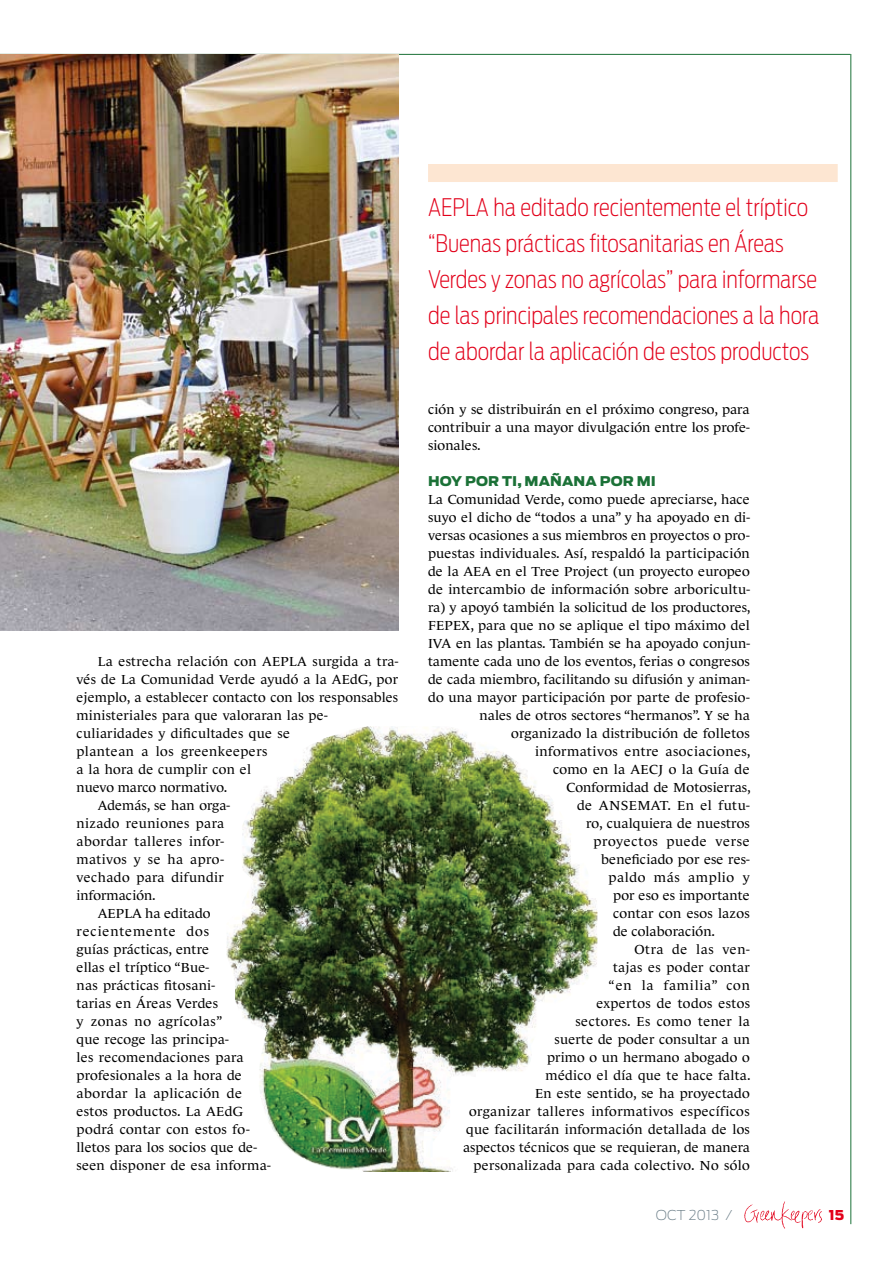
<style>
.page{position:relative;width:893px;height:1263px;background:#fff}
.page>*{position:absolute;margin:0;border:0;box-sizing:border-box;transform-origin:0 0}
.t1{font:200 24px/36px "Antenna Cond";color:#e2001a}
.t2{font:200 13.5px "Antenna";color:#697c86}
.t3{font:900 13.5px "Antenna";color:#e2001a}
.t4{font:13.35px/18px "Le Monde Journal";letter-spacing:.015em;color:#000;text-align:justify;scale:1.05 1}
.t5{font:13.35px "Le Monde Journal";letter-spacing:.015em;color:#000;scale:1.04 1}
.t6{font:13.35px "Le Monde Journal";letter-spacing:.035em;color:#000;scale:1.04 1}
.t7{font:13.35px "Le Monde Journal";letter-spacing:.035em;color:#000;scale:1.05 1}
.t8{font:13.35px "Le Monde Journal";letter-spacing:.045em;color:#000;scale:1.05 1}
.t9{font:900 13.35px "Antenna";letter-spacing:.005em;color:#1b7137;scale:1.04 1}
.t10{font:13.35px "Le Monde Journal";letter-spacing:.06em;color:#000;scale:1.05 1}
.t11{font:13.35px "Le Monde Journal";letter-spacing:.06em;color:#000;scale:1.04 1}
.t12{font:13.35px "Le Monde Journal";letter-spacing:.045em;color:#000;scale:1.04 1}
</style>
<div class="page">
<img style="left:744px;top:1201px;width:78px;height:28px">
<hr style="left:850px;top:54px;width:1px;height:1170px;background:#1b7137">
<div style="left:428px;top:164px;width:410px;height:18px;background:#fde6d2"></div>
<hr style="left:0;top:54px;width:850px;height:1px;background:#1b7137">
<img style="left:0;top:54px;width:398px;height:576px">
<img style="left:227px;top:726px;width:370px;height:446px">
<p class="t5" style="left:98px;top:654px;width:290px">La estrecha relación con AEPLA surgida a tra-</p>
<p class="t5" style="left:77px;top:672px;width:311px">vés de La Comunidad Verde ayudó a la AEdG, por</p>
<p class="t5" style="left:77px;top:690px;width:311px">ejemplo, a establecer contacto con los responsables</p>
<p class="t5" style="left:77px;top:708px;width:243px">ministeriales para que valoraran las pe-</p>
<p class="t5" style="left:77px;top:726px;width:207px">culiaridades y dificultades que se</p>
<p class="t6" style="left:77px;top:744px;width:185px">plantean a los greenkeepers</p>
<p class="t5" style="left:77px;top:762px;width:169px">a la hora de cumplir con el</p>
<p class="t5" style="left:77px;top:780px;width:146px">nuevo marco normativo.</p>
<p class="t5" style="left:98px;top:798px;width:129px">Además, se han orga-</p>
<p class="t5" style="left:77px;top:816px;width:143px">nizado reuniones para</p>
<p class="t6" style="left:77px;top:834px;width:143px">abordar talleres infor-</p>
<p class="t6" style="left:77px;top:852px;width:143px">mativos y se ha apro-</p>
<p class="t5" style="left:77px;top:870px;width:143px">vechado para difundir</p>
<p class="t5" style="left:77px;top:888px;width:78px">información.</p>
<p class="t4" style="left:98px;top:904px;width:109px">AEPLA ha editado</p>
<p class="t10" style="left:77px;top:924px;width:128px">recientemente dos</p>
<p class="t4" style="left:77px;top:940px;width:128px">guías prácticas, entre</p>
<p class="t4" style="left:77px;top:958px;width:128px">ellas el tríptico “Bue-</p>
<p class="t4" style="left:77px;top:976px;width:133px">nas prácticas fitosani-</p>
<p class="t4" style="left:77px;top:994px;width:136px">tarias en Áreas Verdes</p>
<p class="t7" style="left:77px;top:1014px;width:141px">y zonas no agrícolas”</p>
<p class="t4" style="left:77px;top:1030px;width:146px">que recoge las principa-</p>
<p class="t4" style="left:77px;top:1048px;width:160px">les recomendaciones para</p>
<p class="t4" style="left:77px;top:1066px;width:159px">profesionales a la hora de</p>
<p class="t7" style="left:77px;top:1086px;width:159px">abordar la aplicación de</p>
<p class="t4" style="left:77px;top:1102px;width:160px">estos productos. La AEdG</p>
<p class="t4" style="left:77px;top:1120px;width:166px">podrá contar con estos fo-</p>
<p class="t4" style="left:77px;top:1138px;width:173px">lletos para los socios que de-</p>
<p class="t4" style="left:77px;top:1156px;width:186px">seen disponer de esa informa-</p>
<h1 class="t1" style="left:428px;top:189px;width:393px">AEPLA ha editado recientemente el tríptico “Buenas prácticas fitosanitarias en Áreas Verdes y zonas no agrícolas” para informarse de las principales recomendaciones a la hora de abordar la aplicación de estos productos</h1>
<p class="t4" style="left:428px;top:400px;width:308px">ción y se distribuirán en el próximo congreso, para contribuir a una mayor divulgación entre los profe&shy;sionales.</p>
<p class="t9" style="left:428px;top:473px;width:221px">HOY POR TI, MAÑANA POR MI</p>
<p class="t4" style="left:428px;top:490px;width:308px">La Comunidad Verde, como puede apreciarse, hace</p>
<p class="t4" style="left:428px;top:508px;width:308px">suyo el dicho de “todos a una” y ha apoyado en di-</p>
<p class="t4" style="left:428px;top:526px;width:308px">versas ocasiones a sus miembros en proyectos o pro-</p>
<p class="t4" style="left:428px;top:544px;width:308px">puestas individuales. Así, respaldó la participación</p>
<p class="t4" style="left:428px;top:562px;width:308px">de la AEA en el Tree Project (un proyecto europeo</p>
<p class="t4" style="left:428px;top:580px;width:308px">de intercambio de información sobre arboricultu-</p>
<p class="t4" style="left:428px;top:598px;width:309px">ra) y apoyó también la solicitud de los productores,</p>
<p class="t4" style="left:428px;top:616px;width:308px">FEPEX, para que no se aplique el tipo máximo del</p>
<p class="t4" style="left:428px;top:634px;width:308px">IVA en las plantas. También se ha apoyado conjun-</p>
<p class="t4" style="left:428px;top:652px;width:308px">tamente cada uno de los eventos, ferias o congresos</p>
<p class="t4" style="left:428px;top:670px;width:308px">de cada miembro, facilitando su difusión y animan-</p>
<p class="t4" style="left:428px;top:688px;width:308px">do una mayor participación por parte de profesio-</p>
<p class="t4" style="left:480px;top:706px;width:259px">nales de otros sectores “hermanos”. Y se ha</p>
<p class="t4" style="left:511px;top:724px;width:229px">organizado la distribución de folletos</p>
<p class="t4" style="left:535px;top:742px;width:207px">informativos entre asociaciones,</p>
<p class="t4" style="left:553px;top:760px;width:189px">como en la AECJ o la Guía de</p>
<p class="t4" style="left:567px;top:778px;width:177px">Conformidad de Motosierras,</p>
<p class="t4" style="left:577px;top:796px;width:166px">de ANSEMAT. En el futu-</p>
<p class="t4" style="left:586px;top:814px;width:157px">ro, cualquiera de nuestros</p>
<p class="t8" style="left:594px;top:834px;width:150px">proyectos puede verse</p>
<p class="t4" style="left:601px;top:850px;width:143px">beneficiado por ese res-</p>
<p class="t8" style="left:609px;top:870px;width:136px">paldo más amplio y</p>
<p class="t4" style="left:613px;top:886px;width:132px">por eso es importante</p>
<p class="t4" style="left:613px;top:904px;width:132px">contar con esos lazos</p>
<p class="t4" style="left:613px;top:922px;width:99px">de colaboración.</p>
<p class="t12" style="left:634px;top:942px;width:112px">Otra de las ven-</p>
<p class="t5" style="left:613px;top:960px;width:133px">tajas es poder contar</p>
<p class="t11" style="left:609px;top:978px;width:137px">“en la familia” con</p>
<p class="t5" style="left:597px;top:996px;width:149px">expertos de todos estos</p>
<p class="t5" style="left:576px;top:1014px;width:169px">sectores. Es como tener la</p>
<p class="t5" style="left:555px;top:1032px;width:189px">suerte de poder consultar a un</p>
<p class="t5" style="left:547px;top:1050px;width:196px">primo o un hermano abogado o</p>
<p class="t5" style="left:546px;top:1068px;width:199px">médico el día que te hace falta.</p>
<p class="t5" style="left:535px;top:1086px;width:208px">En este sentido, se ha proyectado</p>
<p class="t5" style="left:469px;top:1104px;width:271px">organizar talleres informativos específicos</p>
<p class="t5" style="left:466px;top:1122px;width:274px">que facilitarán información detallada de los</p>
<p class="t5" style="left:463px;top:1140px;width:277px">aspectos técnicos que se requieran, de manera</p>
<p class="t5" style="left:474px;top:1158px;width:267px">personalizada para cada colectivo. No sólo</p>
<p class="t2" style="left:656px;top:1207px;width:78px">OCT 2013 /</p>
<p class="t3" style="left:829px;top:1207px;width:17px">15</p>
</div>
